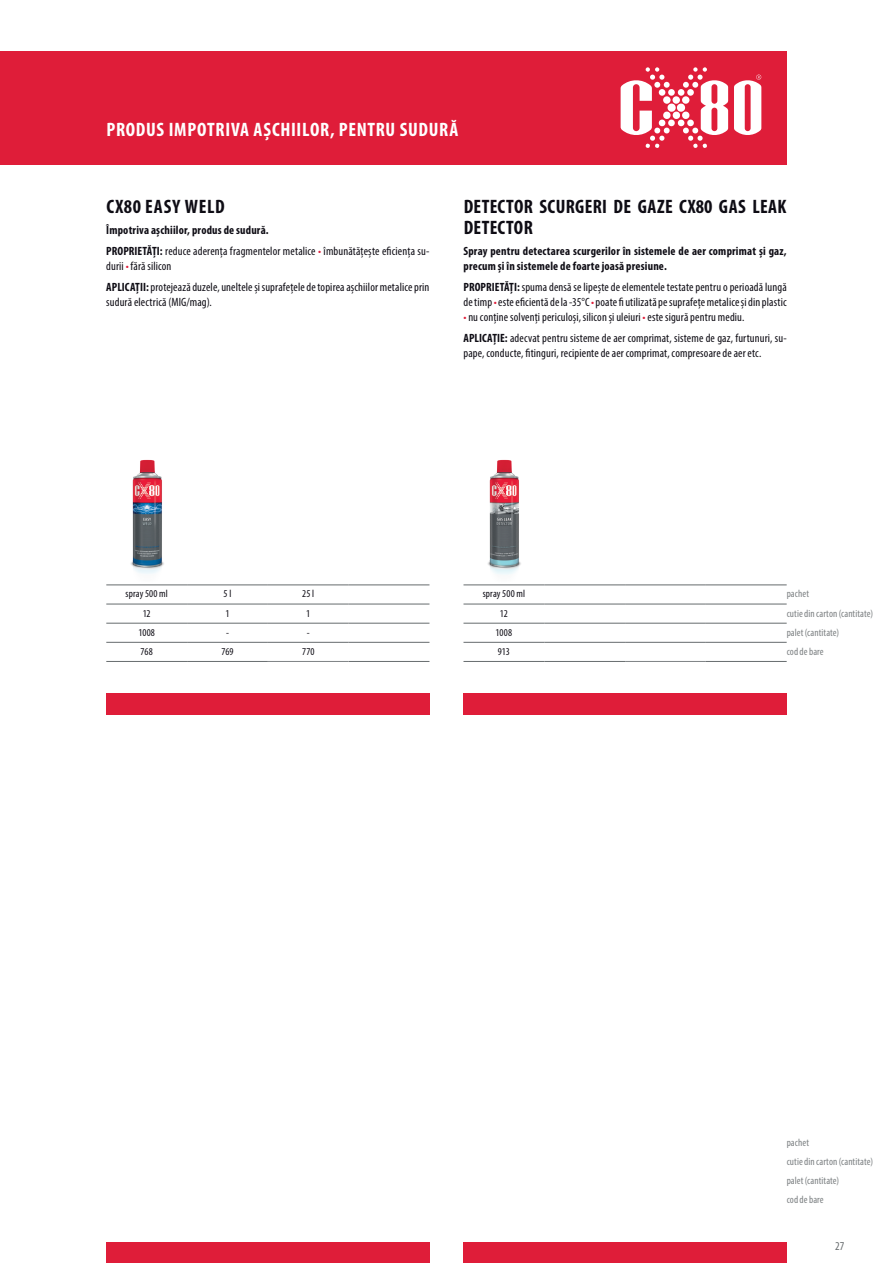
<style>
.page{position:relative;width:893px;height:1263px;background:#fff}
.page>*{position:absolute;margin:0;border:0;box-sizing:border-box;transform-origin:0 0}
.NAZWA_HANDLOWA{font:700 condensed 19.5px/21.3px "Myriad Pro";letter-spacing:.02em;color:#0e0c14}
.NAZWA_HANDLOWA-2{font:700 condensed 19.5px "Myriad Pro";letter-spacing:.035em;color:#fff}
.wypunktowanie{font:condensed 12px/14.9px "Myriad Pro";letter-spacing:.01em;color:#0e0c14}
.wypunktowanie-2{font:700 condensed 12px/14.9px "Myriad Pro";letter-spacing:.015em;color:#0e0c14}
.t1{font:condensed 12px "Myriad Pro";color:#666b6d}
.t2{font:condensed 10.5px/19.2px "Myriad Pro";letter-spacing:.005em;color:#7d8183}
.dane_w_tabeli{font:condensed 10.5px "Myriad Pro";letter-spacing:.015em;color:#0e0c14}
.s1{font-weight:700}
.s2{color:#df1d39}
</style>
<div class="page">
<div style="left:106px;top:1242px;width:323px;height:21px;background:#df1d39"></div>
<div style="left:106px;top:693px;width:323px;height:21px;background:#df1d39"></div>
<div style="left:463px;top:1242px;width:324px;height:21px;background:#df1d39"></div>
<div style="left:463px;top:693px;width:324px;height:21px;background:#df1d39"></div>
<div style="left:0;top:51px;width:787px;height:113px;background:#df1d39"></div>
<svg style="left:621px;top:67px;width:140px;height:81px"></svg>
<img style="left:124px;top:459px;width:46px;height:126px">
<hr style="left:106px;top:623px;width:81px;height:1px;background:#666b6d">
<hr style="left:187px;top:623px;width:81px;height:1px;background:#666b6d">
<hr style="left:268px;top:623px;width:81px;height:1px;background:#666b6d">
<hr style="left:349px;top:623px;width:80px;height:1px;background:#666b6d">
<hr style="left:106px;top:642px;width:81px;height:1px;background:#666b6d">
<hr style="left:187px;top:642px;width:81px;height:1px;background:#666b6d">
<hr style="left:268px;top:642px;width:81px;height:1px;background:#666b6d">
<hr style="left:349px;top:642px;width:80px;height:1px;background:#666b6d">
<hr style="left:106px;top:661px;width:81px;height:1px;background:#666b6d">
<hr style="left:187px;top:661px;width:81px;height:1px;background:#666b6d">
<hr style="left:349px;top:661px;width:80px;height:1px;background:#666b6d">
<hr style="left:106px;top:585px;width:81px;height:1px;background:#666b6d">
<hr style="left:187px;top:585px;width:81px;height:1px;background:#666b6d">
<hr style="left:268px;top:585px;width:81px;height:1px;background:#666b6d">
<hr style="left:349px;top:585px;width:80px;height:1px;background:#666b6d">
<hr style="left:106px;top:604px;width:81px;height:1px;background:#666b6d">
<hr style="left:187px;top:604px;width:81px;height:1px;background:#666b6d">
<hr style="left:268px;top:604px;width:81px;height:1px;background:#666b6d">
<hr style="left:349px;top:604px;width:80px;height:1px;background:#666b6d">
<hr style="left:268px;top:661px;width:81px;height:1px;background:#7d8183">
<hr style="left:463px;top:623px;width:81px;height:1px;background:#666b6d">
<hr style="left:544px;top:623px;width:81px;height:1px;background:#666b6d">
<hr style="left:625px;top:623px;width:81px;height:1px;background:#666b6d">
<hr style="left:706px;top:623px;width:81px;height:1px;background:#666b6d">
<hr style="left:463px;top:642px;width:81px;height:1px;background:#666b6d">
<hr style="left:544px;top:642px;width:81px;height:1px;background:#666b6d">
<hr style="left:625px;top:642px;width:81px;height:1px;background:#666b6d">
<hr style="left:706px;top:642px;width:81px;height:1px;background:#666b6d">
<hr style="left:463px;top:661px;width:81px;height:1px;background:#666b6d">
<hr style="left:544px;top:661px;width:81px;height:1px;background:#666b6d">
<hr style="left:706px;top:661px;width:81px;height:1px;background:#666b6d">
<hr style="left:463px;top:585px;width:81px;height:1px;background:#666b6d">
<hr style="left:544px;top:585px;width:81px;height:1px;background:#666b6d">
<hr style="left:625px;top:585px;width:81px;height:1px;background:#666b6d">
<hr style="left:706px;top:585px;width:81px;height:1px;background:#666b6d">
<hr style="left:463px;top:604px;width:81px;height:1px;background:#666b6d">
<hr style="left:544px;top:604px;width:81px;height:1px;background:#666b6d">
<hr style="left:625px;top:604px;width:81px;height:1px;background:#666b6d">
<hr style="left:706px;top:604px;width:81px;height:1px;background:#666b6d">
<hr style="left:625px;top:661px;width:81px;height:1px;background:#7d8183">
<img style="left:481px;top:459px;width:46px;height:126px">
<p class="NAZWA_HANDLOWA-2" style="left:106px;top:117px;width:354px">PRODUS IMPOTRIVA AȘCHIILOR, PENTRU SUDURĂ</p>
<p class="NAZWA_HANDLOWA" style="left:106px;top:195px;width:120px">CX80 EASY WELD</p>
<p class="wypunktowanie-2" style="left:106px;top:222px;width:164px">Împotriva așchiilor, produs de sudură.</p>
<p class="wypunktowanie" style="left:106px;top:244px;width:325px"><span class="s1">PROPRIETĂȚI:</span> reduce aderența fragmentelor metalice <span class="s2">•</span> îmbunătățește eficiența su&shy;durii <span class="s2">•</span> fără silicon</p>
<p class="wypunktowanie" style="left:106px;top:280px;width:325px"><span class="s1">APLICAȚII:</span> protejează duzele, uneltele și suprafețele de topirea așchiilor metalice prin sudură electrică (MIG/mag).</p>
<p class="NAZWA_HANDLOWA" style="left:464px;top:195px;width:324px">DETECTOR SCURGERI DE GAZE CX80 GAS LEAK<br>DETECTOR</p>
<p class="wypunktowanie-2" style="left:463px;top:243px;width:325px">Spray pentru detectarea scurgerilor în sistemele de aer comprimat și gaz, precum și în sistemele de foarte joasă presiune.</p>
<p class="wypunktowanie" style="left:463px;top:280px;width:325px"><span class="s1">PROPRIETĂȚI:</span> spuma densă se lipește de elementele testate pentru o perioadă lungă de timp <span class="s2">•</span> este eficientă de la -35°C <span class="s2">•</span> poate fi utilizată pe suprafețe metalice și din plastic</p>
<p class="wypunktowanie" style="left:463px;top:309px;width:282px"><span class="s2">•</span> nu conține solvenți periculoși, silicon și uleiuri <span class="s2">•</span> este sigură pentru mediu.</p>
<p class="wypunktowanie" style="left:463px;top:331px;width:325px"><span class="s1">APLICAȚIE:</span> adecvat pentru sisteme de aer comprimat, sisteme de gaz, furtunuri, su&shy;pape, conducte, fitinguri, recipiente de aer comprimat, compresoare de aer etc.</p>
<p class="dane_w_tabeli" style="left:126px;top:588px;width:44px">spray 500 ml</p>
<p class="dane_w_tabeli" style="left:224px;top:588px;width:9px">5 l</p>
<p class="dane_w_tabeli" style="left:302px;top:588px;width:13px">25 l</p>
<p class="dane_w_tabeli" style="left:143px;top:607px;width:9px">12</p>
<p class="dane_w_tabeli" style="left:225px;top:607px;width:6px">1</p>
<p class="dane_w_tabeli" style="left:306px;top:607px;width:6px">1</p>
<p class="dane_w_tabeli" style="left:138px;top:626px;width:18px">1008</p>
<p class="dane_w_tabeli" style="left:226px;top:626px;width:4px">-</p>
<p class="dane_w_tabeli" style="left:307px;top:626px;width:4px">-</p>
<p class="dane_w_tabeli" style="left:141px;top:645px;width:14px">768</p>
<p class="dane_w_tabeli" style="left:221px;top:645px;width:14px">769</p>
<p class="dane_w_tabeli" style="left:302px;top:645px;width:14px">770</p>
<p class="dane_w_tabeli" style="left:483px;top:588px;width:44px">spray 500 ml</p>
<p class="dane_w_tabeli" style="left:500px;top:607px;width:9px">12</p>
<p class="dane_w_tabeli" style="left:496px;top:626px;width:18px">1008</p>
<p class="dane_w_tabeli" style="left:498px;top:645px;width:13px">913</p>
<p class="t2" style="left:787px;top:584px;width:88px">pachet<br>cutie din carton (cantitate) palet (cantitate)<br>cod de bare</p>
<p class="t2" style="left:787px;top:1133px;width:88px">pachet<br>cutie din carton (cantitate) palet (cantitate)<br>cod de bare</p>
<p class="t1" style="left:835px;top:1239px;width:11px">27</p>
</div>
